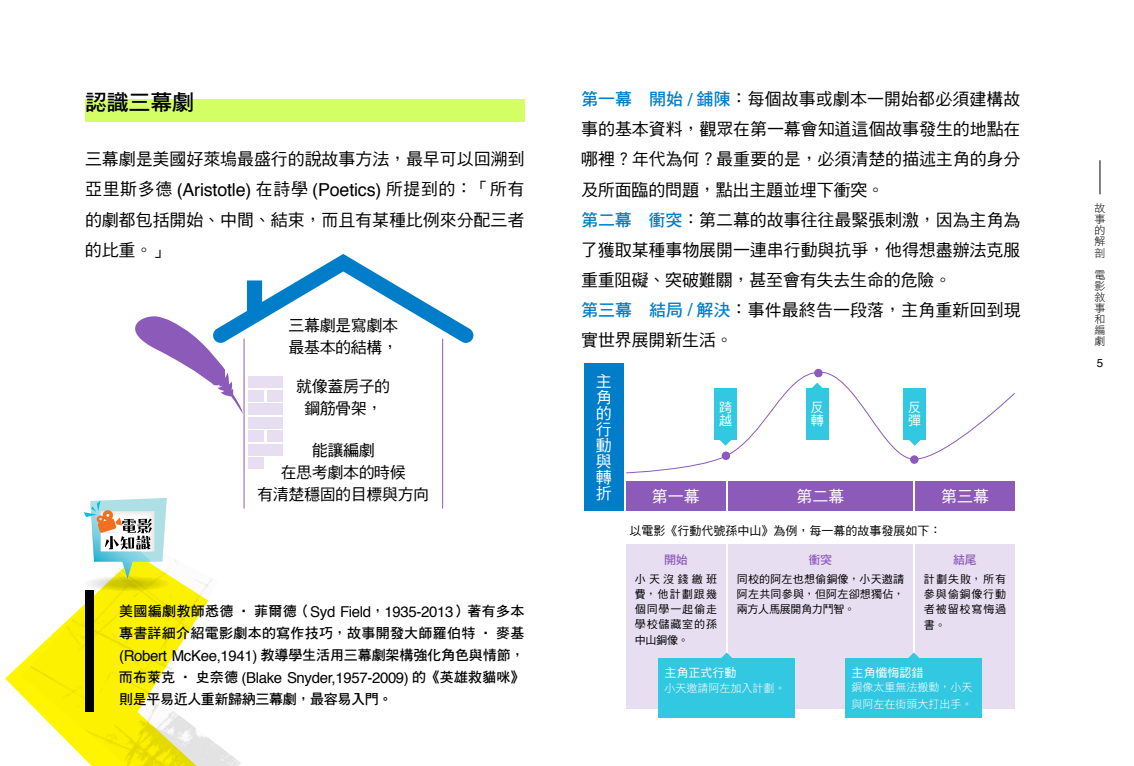
<style>
.page{position:relative;width:1134px;height:766px;background:#fff}
.page>*{position:absolute;margin:0;border:0;box-sizing:border-box;transform-origin:0 0}
.t1{font:22px "DF Hei Std W7";letter-spacing:-.01em;color:#000}
.t2{font:17.9px "Helvetica";letter-spacing:-.01em;color:#000}
.t3{font:17px/30px "DF Hei Std W5";letter-spacing:-.005em;color:#000}
.t4{font:16px/22px "DF Hei Std W5";letter-spacing:-.025em;color:#000;text-align:center}
.t5{font:16px/16px "DF Hei Std W5";color:#fff;text-align:justify}
.t6{font:15px "Helvetica";letter-spacing:-.025em;color:#000}
.t7{font:14px/22px "DF Hei Std W7";letter-spacing:-.01em;color:#000;text-align:justify}
.t8{font:13px/13px "DF Hei Std W5";color:#fff}
.t9{font:12px "DF Hei Std W5";color:#000}
.t10{font:12px "DF Hei Std W5";color:#fff}
.t11{font:12px "DF Hei Std W7";color:#8c5ab9}
.t12{font:11.6px "Helvetica";color:#000}
.t13{font:11px/15.1px "DF Hei Std W5";letter-spacing:.08em;color:#000;text-align:justify}
.t14{font:11px/17px "DF Hei Std W3";color:#fff}
.t15{font:11px/11px "DF Hei Std W3";color:#000;text-align:justify}
.s1{font-family:"DF Hei Std W5";font-size:17px}
.s2{font-family:"Helvetica";font-size:15px}
.s3{font-family:"DF Hei Std W7";font-size:14px}
.s4{font-family:"DF Hei Std W7";color:#007dc8}
.s5{font-family:"Helvetica";font-size:18.2px;color:#007dc8}
</style>
<div class="page">
<div style="left:85px;top:99px;width:439px;height:23px;background:#d4ff64"></div>
<svg style="left:5px;top:662px;width:17px;height:34px"></svg>
<img style="left:22px;top:559px;width:219px;height:206px">
<hr style="left:1100px;top:160px;width:1px;height:34px;background:#000">
<div style="left:584px;top:363px;width:40px;height:147px;background:#007dc8"></div>
<div style="left:626px;top:480px;width:99px;height:30px;background:#8c5ab9"></div>
<div style="left:915px;top:480px;width:100px;height:30px;background:#8c5ab9"></div>
<div style="left:728px;top:480px;width:185px;height:30px;background:#8c5ab9"></div>
<div style="left:85px;top:590px;width:9px;height:121px;background:#000"></div>
<div style="left:84px;top:576px;width:86px;height:14px;background:#fff;border-radius:50%"></div>
<svg style="left:85px;top:576px;width:85px;height:14px"></svg>
<svg style="left:90px;top:577px;width:75px;height:13px"></svg>
<div style="left:90px;top:577px;width:74px;height:12px;background:#f3f3f4;border-radius:50%"></div>
<div style="left:91px;top:577px;width:73px;height:12px;background:#ebe200;border-radius:50%"></div>
<div style="left:91px;top:577px;width:72px;height:12px;background:#f1f1f2;border-radius:50%"></div>
<div style="left:92px;top:577px;width:71px;height:12px;background:#ebe100;border-radius:50%"></div>
<div style="left:92px;top:577px;width:70px;height:12px;background:#eff0f0;border-radius:50%"></div>
<div style="left:93px;top:577px;width:69px;height:12px;background:#e9e000;border-radius:50%"></div>
<svg style="left:93px;top:577px;width:68px;height:12px"></svg>
<svg style="left:94px;top:578px;width:66px;height:11px"></svg>
<svg style="left:96px;top:578px;width:63px;height:11px"></svg>
<div style="left:97px;top:578px;width:61px;height:10px;background:#e2da00;border-radius:50%"></div>
<div style="left:97px;top:578px;width:60px;height:10px;background:#e8e9ea;border-radius:50%"></div>
<svg style="left:98px;top:578px;width:59px;height:10px"></svg>
<svg style="left:99px;top:578px;width:56px;height:10px"></svg>
<svg style="left:100px;top:579px;width:55px;height:9px"></svg>
<svg style="left:102px;top:579px;width:51px;height:9px"></svg>
<svg style="left:105px;top:579px;width:45px;height:8px"></svg>
<div style="left:108px;top:580px;width:39px;height:7px;background:#cdc700;border-radius:50%"></div>
<svg style="left:84px;top:498px;width:83px;height:80px"></svg>
<svg style="left:626px;top:372px;width:389px;height:101px"></svg>
<svg style="left:719px;top:439px;width:12px;height:6px"></svg>
<svg style="left:909px;top:439px;width:12px;height:6px"></svg>
<svg style="left:811px;top:382px;width:12px;height:6px"></svg>
<div style="left:910px;top:455px;width:8px;height:8px;background:#8c5ab9;border-radius:50%"></div>
<div style="left:814px;top:369px;width:9px;height:8px;background:#8c5ab9;border-radius:50%"></div>
<div style="left:722px;top:451px;width:8px;height:9px;background:#8c5ab9;border-radius:50%"></div>
<div style="left:626px;top:544px;width:99px;height:165px;background:#e8def1"></div>
<div style="left:915px;top:544px;width:100px;height:165px;background:#e8def1"></div>
<div style="left:728px;top:544px;width:185px;height:165px;background:#e8def1"></div>
<svg style="left:721px;top:652px;width:11px;height:6px"></svg>
<div style="left:659px;top:658px;width:136px;height:60px;background:#32c8e1"></div>
<svg style="left:908px;top:652px;width:11px;height:6px"></svg>
<div style="left:846px;top:658px;width:136px;height:60px;background:#32c8e1"></div>
<div style="left:248px;top:403px;width:34px;height:12px;background:#e8def1"></div>
<div style="left:248px;top:417px;width:34px;height:11px;background:#e8def1"></div>
<div style="left:267px;top:430px;width:15px;height:11px;background:#e8def1"></div>
<div style="left:248px;top:430px;width:15px;height:11px;background:#e8def1"></div>
<div style="left:248px;top:457px;width:15px;height:11px;background:#e8def1"></div>
<div style="left:248px;top:444px;width:34px;height:11px;background:#e8def1"></div>
<hr style="left:244px;top:338px;width:1px;height:170px;background:#8c5ab9">
<hr style="left:442px;top:338px;width:1px;height:170px;background:#8c5ab9">
<svg style="left:135px;top:254px;width:339px;height:159px"></svg>
<p class="t1" style="left:85px;top:90px;width:111px">認識三幕劇</p>
<p class="t3" style="left:85px;top:144px;width:441px">三幕劇是美國好萊塢最盛行的說故事方法，最早可以回溯到</p>
<p class="t2" style="left:85px;top:176px;width:441px"><span class="s1">亞里斯多德</span> (Aristotle) <span class="s1">在詩學</span> (Poetics) <span class="s1">所提到的：「所有</span></p>
<p class="t3" style="left:85px;top:204px;width:441px">的劇都包括開始、中間、結束，而且有某種比例來分配三者的比重。」</p>
<p class="t4" style="left:288px;top:314px;width:111px;text-align:left">三幕劇是寫劇本最基本的結構，</p>
<p class="t4" style="left:296px;top:375px;width:95px">就像蓋房子的鋼筋骨架，</p>
<p class="t4" style="left:257px;top:439px;width:173px">能讓編劇<br>在思考劇本的時候<br>有清楚穩固的目標與方向</p>
<p class="t7" style="left:119px;top:600px;width:407px">美國編劇教師悉德 ‧ 菲爾德（<span class="s2">Syd Field</span>，<span class="s2">1935-2013</span>）著有多本專書詳細介紹電影劇本的寫作技巧，故事開發大師羅伯特 ‧ 麥基<span class="s2">(Robert McKee,1941)</span> 教導學生活用三幕劇架構強化角色與情節，</p>
<p class="t6" style="left:119px;top:666px;width:407px"><span class="s3">而布萊克 ‧ 史奈德</span> (Blake Snyder,1957-2009) <span class="s3">的《英雄救貓咪》</span></p>
<p class="t7" style="left:119px;top:688px;width:275px">則是平易近人重新歸納三幕劇，最容易入門。</p>
<p class="t3" style="left:581px;top:84px;width:441px"><span class="s4">第一幕 開始</span> <span class="s5">/</span> <span class="s4">鋪陳</span>：每個故事或劇本一開始都必須建構故事的基本資料，觀眾在第一幕會知道這個故事發生的地點在哪裡？年代為何？最重要的是，必須清楚的描述主角的身分及所面臨的問題，點出主題並埋下衝突。<br><span class="s4">第二幕 衝突</span>：第二幕的故事往往最緊張刺激，因為主角為了獲取某種事物展開一連串行動與抗爭，他得想盡辦法克服重重阻礙、突破難關，甚至會有失去生命的危險。<br><span class="s4">第三幕 結局</span> <span class="s5">/</span> <span class="s4">解決</span>：事件最終告一段落，主角重新回到現實世界展開新生活。</p>
<p class="t5" style="left:596px;top:372px;width:17px">主角的行動與轉折</p>
<p class="t8" style="left:719px;top:401px;width:14px">跨越</p>
<p class="t8" style="left:908px;top:401px;width:14px">反彈</p>
<p class="t8" style="left:811px;top:401px;width:14px">反轉</p>
<p class="t5" style="left:652px;top:487px;width:49px">第一幕</p>
<p class="t5" style="left:796px;top:487px;width:49px">第二幕</p>
<p class="t5" style="left:941px;top:487px;width:49px">第三幕</p>
<p class="t9" style="left:629px;top:524px;width:313px">以電影《行動代號孫中山》為例，每一幕的故事發展如下：</p>
<p class="t11" style="left:664px;top:552px;width:25px">開始</p>
<p class="t13" style="left:635px;top:571px;width:84px">小天沒錢繳班費，他計劃跟幾個同學一起偷走學校儲藏室的孫中山銅像。</p>
<p class="t11" style="left:809px;top:552px;width:25px">衝突</p>
<p class="t13" style="left:737px;top:571px;width:169px">同校的阿左也想偷銅像，小天邀請阿左共同參與，但阿左卻想獨佔，兩方人馬展開角力鬥智。</p>
<p class="t11" style="left:953px;top:552px;width:25px">結尾</p>
<p class="t13" style="left:924px;top:571px;width:84px">計劃失敗，所有參與偷銅像行動者被留校寫悔過書。</p>
<p class="t10" style="left:664px;top:665px;width:73px">主角正式行動</p>
<p class="t14" style="left:664px;top:679px;width:122px">小天邀請阿左加入計劃。</p>
<p class="t10" style="left:851px;top:665px;width:73px">主角懺悔認錯</p>
<p class="t14" style="left:851px;top:678px;width:122px">銅像太重無法搬動，小天與阿左在街頭大打出手。</p>
<p class="t15" style="left:1094px;top:203px;width:12px">故事的解剖</p>
<p class="t15" style="left:1094px;top:269px;width:12px">電影敘事和編劇</p>
<p class="t12" style="left:1097px;top:354px;width:8px">5</p>
</div>
